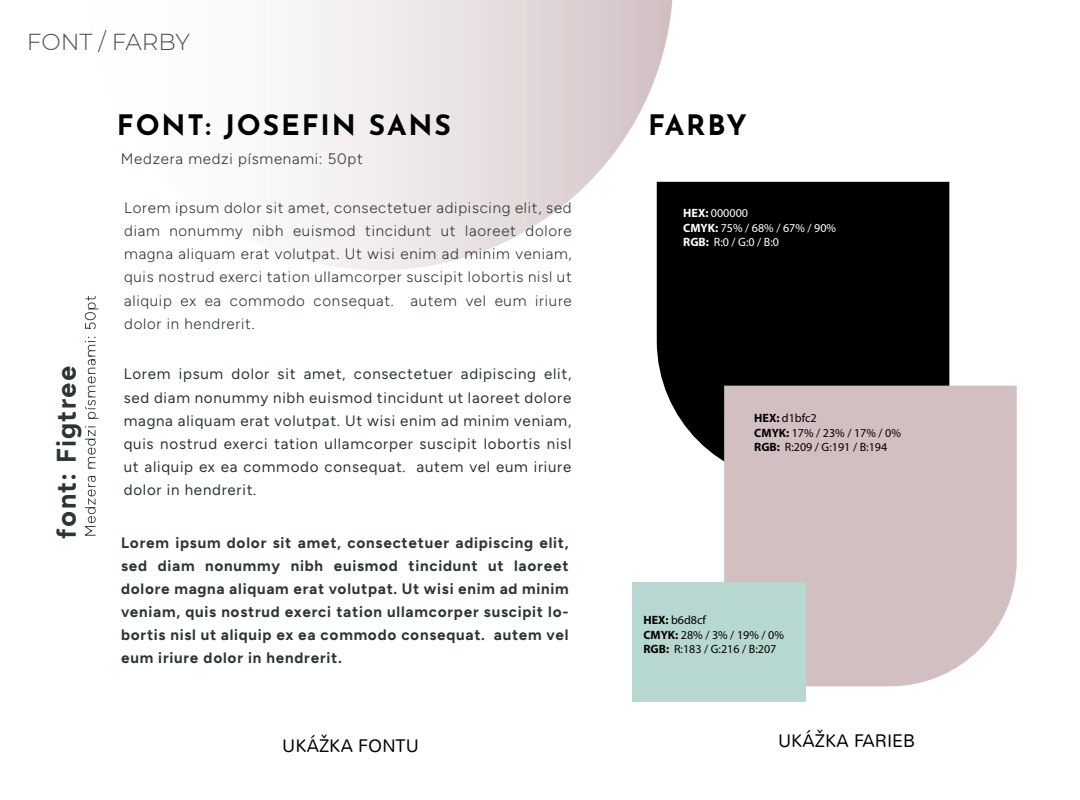
<style>
.page{position:relative;width:1080px;height:800px;background:#fff}
.page>*{position:absolute;margin:0;border:0;box-sizing:border-box;transform-origin:0 0}
.t1{font:700 28.2px "Josefin Sans";letter-spacing:.065em;color:#000}
.t2{font:700 26.9px "Figtree";letter-spacing:.05em;color:#2c3538}
.t3{font:300 23.1px "Montserrat";color:#4b4e51}
.t4{font:300 18.1px "Nunito";color:#010101}
.t5{font:300 15.1px/23.1px "Figtree";letter-spacing:.05em;color:#2c3538;text-align:justify}
.t6{font:700 15.1px/23.1px "Figtree";letter-spacing:.05em;color:#2c3538;text-align:justify}
.t7{font:15.1px/23.1px "Figtree";letter-spacing:.05em;color:#2c3538;text-align:justify}
.t8{font:12px/14.5px "Myriad Pro";color:#000}
.t9{font:12px/14.5px "Myriad Pro";color:#fff}
.s1{font-weight:700}
</style>
<div class="page">
<svg style="left:300px;top:0;width:372px;height:270px"></svg>
<svg style="left:85px;top:476px;width:11px;height:60px"></svg>
<svg style="left:85px;top:426px;width:11px;height:43px"></svg>
<svg style="left:85px;top:337px;width:14px;height:82px"></svg>
<svg style="left:85px;top:296px;width:14px;height:33px"></svg>
<div style="left:657px;top:182px;width:292px;height:280px;background:#000"></div>
<div style="left:724px;top:386px;width:293px;height:300px;background:#d1bfc2"></div>
<div style="left:632px;top:582px;width:173px;height:119px;background:#b7d8d0"></div>
<h3 class="t3" style="left:27px;top:26px;width:164px">FONT / FARBY</h3>
<h1 class="t1" style="left:117px;top:100px;width:335px">FONT: JOSEFIN SANS</h1>
<h1 class="t1" style="left:648px;top:100px;width:100px">FARBY</h1>
<h2 class="t2" style="left:51px;top:539px;width:175px;rotate:-90deg">font: Figtree</h2>
<p class="t5" style="left:121px;top:147px;width:243px">Medzera medzi písmenami: 50pt</p>
<p class="t5" style="left:124px;top:196px;width:449px">Lorem ipsum dolor sit amet, consectetuer adipiscing elit, sed diam nonummy nibh euismod tincidunt ut laoreet dolore magna aliquam erat volutpat. Ut wisi enim ad minim veniam, quis nostrud exerci tation ullamcorper suscipit lobortis nisl ut aliquip ex ea commodo consequat. autem vel eum iriure dolor in hendrerit.</p>
<p class="t7" style="left:124px;top:363px;width:449px">Lorem ipsum dolor sit amet, consectetuer adipiscing elit, sed diam nonummy nibh euismod tincidunt ut laoreet dolore magna aliquam erat volutpat. Ut wisi enim ad minim veniam, quis nostrud exerci tation ullamcorper suscipit lobortis nisl ut aliquip ex ea commodo consequat. autem vel eum iriure dolor in hendrerit.</p>
<p class="t6" style="left:121px;top:531px;width:449px">Lorem ipsum dolor sit amet, consectetuer adipiscing elit, sed diam nonummy nibh euismod tincidunt ut laoreet dolore magna aliquam erat volutpat. Ut wisi enim ad minim veniam, quis nostrud exerci tation ullamcorper suscipit lo&shy;bortis nisl ut aliquip ex ea commodo consequat. autem vel eum iriure dolor in hendrerit.</p>
<p class="t4" style="left:282px;top:734px;width:138px">UKÁŽKA FONTU</p>
<p class="t9" style="left:683px;top:206px;width:154px"><span class="s1">HEX:</span> 000000<br><span class="s1">CMYK:</span> 75% / 68% / 67% / 90%<br><span class="s1">RGB:</span> R:0 / G:0 / B:0</p>
<p class="t8" style="left:754px;top:411px;width:148px"><span class="s1">HEX:</span> d1bfc2<br><span class="s1">CMYK:</span> 17% / 23% / 17% / 0%<br><span class="s1">RGB:</span> R:209 / G:191 / B:194</p>
<p class="t8" style="left:643px;top:613px;width:142px"><span class="s1">HEX:</span> b6d8cf<br><span class="s1">CMYK:</span> 28% / 3% / 19% / 0%<br><span class="s1">RGB:</span> R:183 / G:216 / B:207</p>
<p class="t4" style="left:778px;top:729px;width:139px">UKÁŽKA FARIEB</p>
</div>
